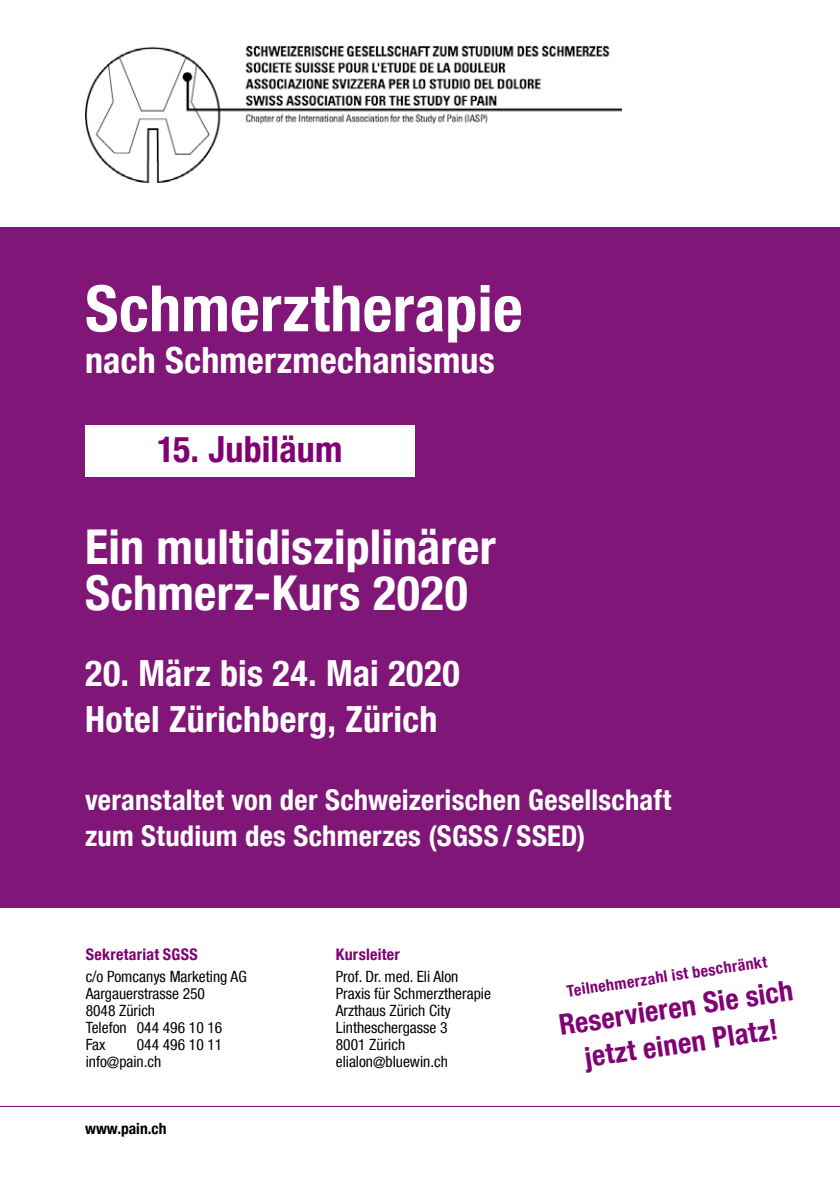
<style>
.page{position:relative;width:840px;height:1191px;background:#fff}
.page>*{position:absolute;margin:0;border:0;box-sizing:border-box;transform-origin:0 0}
.t1{font:700 condensed 64px "Helvetica Neue LT Com";letter-spacing:.005em;color:#fff}
.t2{font:700 condensed 48px/46px "Helvetica Neue LT Com";letter-spacing:.005em;color:#fff}
.t3{font:700 condensed 36px/46px "Helvetica Neue LT Com";letter-spacing:.01em;color:#fff}
.t4{font:700 condensed 36px "Helvetica Neue LT Com";letter-spacing:.005em;color:#800075}
.t5{font:700 condensed 28.6px/36px "Helvetica Neue LT Com";letter-spacing:.01em;color:#fff}
.t6{font:700 condensed 28.6px/36px "Helvetica Neue LT Com";color:#810076;text-align:center}
.t7{font:700 condensed 16px "Helvetica Neue LT Com";color:#810076}
.t8{font:700 condensed 16px "Helvetica Neue LT Com";letter-spacing:.015em;color:#800075}
.t9{font:condensed 15.6px/17px "Helvetica Neue LT Com";color:#000}
.t10{font:700 condensed 15.6px "Helvetica Neue LT Com";color:#000}
</style>
<div class="page">
<div style="left:0;top:227px;width:839px;height:680px;background:#801778"></div>
<img style="left:85px;top:46px;width:536px;height:137px">
<hr style="left:0;top:1106px;width:839px;height:1px;background:#800075">
<div style="left:85px;top:426px;width:329px;height:51px;background:#fff"></div>
<h1 class="t1" style="left:85px;top:270px;width:439px">Schmerztherapie</h1>
<h3 class="t3" style="left:85px;top:338px;width:411px">nach Schmerzmechanismus</h3>
<h3 class="t4" style="left:157px;top:427px;width:187px">15. Jubiläum</h3>
<h2 class="t2" style="left:85px;top:524px;width:412px">Ein multidisziplinärer<br>Schmerz-Kurs 2020</h2>
<h3 class="t3" style="left:85px;top:651px;width:376px">20. März bis 24. Mai 2020<br>Hotel Zürichberg, Zürich</h3>
<h3 class="t5" style="left:85px;top:782px;width:587px">veranstaltet von der Schweizerischen Gesellschaft zum Studium des Schmerzes (SGSS / SSED)</h3>
<p class="t8" style="left:86px;top:944px;width:114px">Sekretariat SGSS</p>
<p class="t9" style="left:86px;top:968px;width:162px">c/o Pomcanys Marketing AG<br>Aargauerstrasse 250<br>8048 Zürich<br>Telefon 044 496 10 16<br>Fax</p>
<p class="t9" style="left:86px;top:1036px;width:138px;text-indent:51px">044 496 10 11 info@pain.ch</p>
<p class="t10" style="left:85px;top:1119px;width:83px">www.pain.ch</p>
<p class="t8" style="left:335px;top:944px;width:66px">Kursleiter</p>
<p class="t9" style="left:335px;top:968px;width:157px">Prof. Dr. med. Eli Alon<br>Praxis für Schmerztherapie<br>Arzthaus Zürich City<br>Lintheschergasse 3<br>8001 Zürich elialon@bluewin.ch</p>
<p class="t7" style="left:565px;top:982px;width:204px;rotate:-9deg">Teilnehmerzahl ist beschränkt</p>
<h3 class="t6" style="left:556px;top:1008px;width:238px;rotate:-9deg">Reservieren Sie sich jetzt einen Platz!</h3>
</div>
